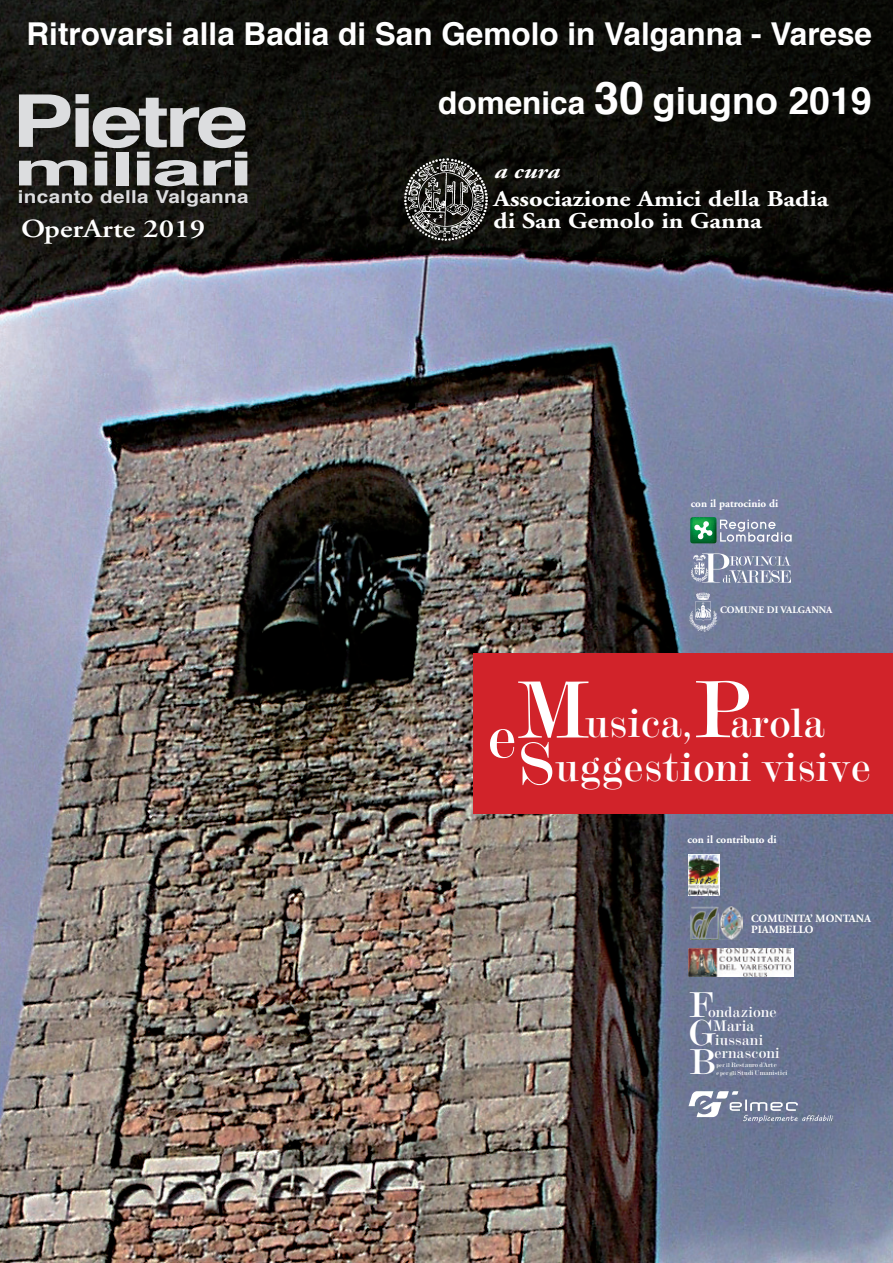
<style>
.page{position:relative;width:893px;height:1263px;background:#fff}
.page>*{position:absolute;margin:0;border:0;box-sizing:border-box;transform-origin:0 0}
.t1{font:700 72.75px "Helvetica";letter-spacing:-.05em;color:#dcdddf;scale:1.28 1}
.t2{font:700 46.65px "Helvetica";letter-spacing:-.04em;color:#dcdddf;scale:1.9 1}
.t3{font:41.85px/44.8px "Modern 20 BT Roman B";color:#fff}
.t4{font:700 37.5px "Helvetica";color:#fff}
.t5{font:36.9px "Modern 20 BT Roman B";color:#fff}
.t6{font:700 31.5px "Helvetica";color:#fff}
.t7{font:600 26.1px "Adobe Garamond";color:#fff;scale:1.17 1}
.t8{font:700 22.65px/22.6px "Adobe Garamond";color:#fff;scale:1.17 1}
.t9{font:italic 700 21.6px "Adobe Garamond";color:#fff;scale:1.17 1}
.t10{font:700 17.85px "Helvetica";letter-spacing:.02em;color:#dcdddf;scale:1.16 1}
.t11{font:15.75px "Modern 20 BT Roman B";color:#fff}
.t12{font:15.15px "Modern 20 BT Roman B";color:#fff}
.t13{font:700 11.1px "Adobe Garamond";color:#fff}
.t14{font:700 11.1px/11.2px "Adobe Garamond Pro";color:#fff}
.t15{font:700 9.9px "Adobe Garamond";color:#fff}
.t16{font:6.6px/7.9px "Modern 20 BT Roman B";color:#fff}
.s1{font-size:31.5px}
.s2{font-size:45px}
.s3{font-size:61.05px}
.s4{font-size:83.85px}
.s5{font-size:6px}
</style>
<div class="page">
<img style="left:0;top:0;width:893px;height:1263px">
<img style="left:403px;top:157px;width:86px;height:85px">
<img style="left:690px;top:552px;width:102px;height:31px">
<img style="left:689px;top:592px;width:29px;height:41px">
<svg style="left:690px;top:517px;width:102px;height:26px;background:#7d9b9f"></svg>
<svg style="left:688px;top:1091px;width:145px;height:32px;background:#858ea6"></svg>
<img style="left:688px;top:904px;width:54px;height:35px">
<img style="left:688px;top:948px;width:106px;height:29px">
<img style="left:688px;top:854px;width:32px;height:42px">
<div style="left:473px;top:653px;width:420px;height:161px;background:#d1232a"></div>
<p class="t6" style="left:26px;top:8px;width:847px">Ritrovarsi alla Badia di San Gemolo in Valganna - Varese</p>
<h1 class="t1" style="left:12px;top:63px;width:186px">Pietre</h1>
<h2 class="t2" style="left:13px;top:131px;width:128px">miliari</h2>
<p class="t10" style="left:18px;top:182px;width:201px">incanto della Valganna</p>
<p class="t7" style="left:21px;top:215px;width:159px">OperArte 2019</p>
<p class="t4" style="left:438px;top:70px;width:435px"><span class="s1">domenica</span> <span class="s2">30</span> giugno 2019</p>
<p class="t9" style="left:494px;top:160px;width:57px">a cura</p>
<p class="t8" style="left:494px;top:187px;width:288px">Associazione Amici della Badia di San Gemolo in Ganna</p>
<p class="t13" style="left:691px;top:497px;width:89px">con il patrocinio di</p>
<p class="t15" style="left:720px;top:605px;width:114px">COMUNE DI VALGANNA</p>
<h3 class="t3" style="left:516px;top:699px;width:357px;text-indent:-28px"><span class="s3">e</span><span class="s4">M P</span>arola<br><span class="s3">S</span>uggestioni visive</h3>
<h3 class="t3" style="left:585px;top:700px;width:109px">usica,</h3>
<p class="t13" style="left:687px;top:833px;width:91px">con il contributo di</p>
<p class="t14" style="left:751px;top:913px;width:121px">COMUNITA’ MONTANA<br>PIAMBELLO</p>
<p class="t5" style="left:689px;top:982px;width:27px">F</p>
<p class="t12" style="left:708px;top:1002px;width:70px">ondazione</p>
<p class="t5" style="left:688px;top:1010px;width:29px">G</p>
<p class="t11" style="left:713px;top:1016px;width:43px">Maria</p>
<p class="t5" style="left:689px;top:1039px;width:29px">B</p>
<p class="t12" style="left:714px;top:1044px;width:67px">ernasconi</p>
<p class="t12" style="left:715px;top:1031px;width:50px">iussani</p>
<p class="t16" style="left:716px;top:1060px;width:73px"><span class="s5">per il</span> Restauro d’Arte<br><span class="s5">e per gli</span> Studi Umanistici</p>
</div>
